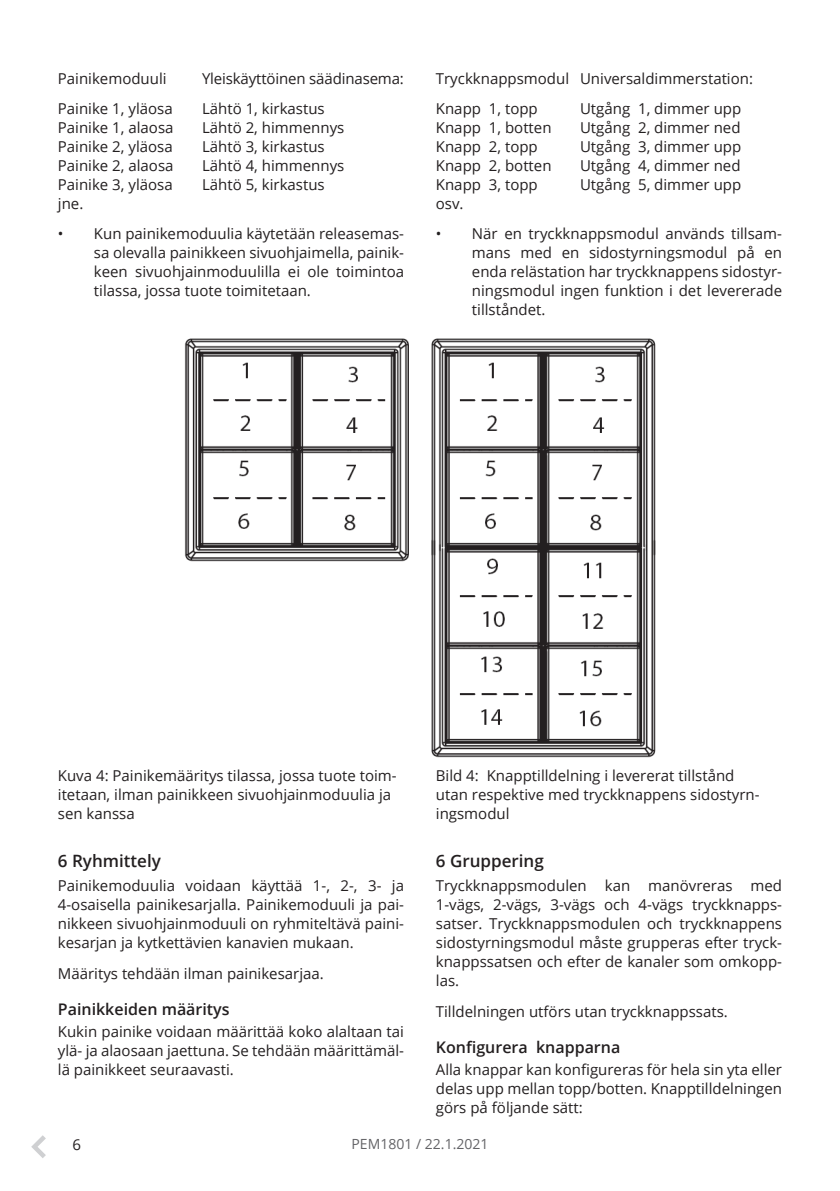
<style>
.page{position:relative;width:840px;height:1191px;background:#fff}
.page>*{position:absolute;margin:0;border:0;box-sizing:border-box;transform-origin:0 0}
.Heading_1{font:600 17px "Open Sans";color:#231f20}
.Heading_2{font:600 16px "Open Sans";color:#231f20}
.Body_text{font:15px/19px "Open Sans";color:#231f20;text-align:justify}
.Body_text_bullets{font:15px "Open Sans";color:#231f20}
.t1{font:14px "Open Sans";color:#636366}
</style>
<div class="page">
<svg style="left:31px;top:1135px;width:15px;height:23px"></svg>
<img style="left:184px;top:338px;width:472px;height:420px">
<p class="Body_text" style="left:58px;top:68px;width:110px">Painikemoduuli</p>
<p class="Body_text" style="left:202px;top:68px;width:203px">Yleiskäyttöinen säädinasema:</p>
<p class="Body_text_bullets" style="left:58px;top:98px;width:116px">Painike 1, yläosa</p>
<p class="Body_text_bullets" style="left:202px;top:98px;width:124px">Lähtö 1, kirkastus</p>
<p class="Body_text_bullets" style="left:58px;top:117px;width:117px">Painike 1, alaosa</p>
<p class="Body_text_bullets" style="left:202px;top:117px;width:144px">Lähtö 2, himmennys</p>
<p class="Body_text_bullets" style="left:58px;top:136px;width:116px">Painike 2, yläosa</p>
<p class="Body_text_bullets" style="left:202px;top:136px;width:124px">Lähtö 3, kirkastus</p>
<p class="Body_text_bullets" style="left:58px;top:155px;width:117px">Painike 2, alaosa</p>
<p class="Body_text_bullets" style="left:202px;top:155px;width:144px">Lähtö 4, himmennys</p>
<p class="Body_text_bullets" style="left:58px;top:174px;width:116px">Painike 3, yläosa</p>
<p class="Body_text_bullets" style="left:202px;top:174px;width:124px">Lähtö 5, kirkastus</p>
<p class="Body_text_bullets" style="left:58px;top:193px;width:27px">jne.</p>
<p class="Body_text" style="left:94px;top:224px;width:311px;text-indent:-36px">• Kun painikemoduulia käytetään releasemas&shy;sa olevalla painikkeen sivuohjaimella, painik&shy;keen sivuohjainmoduulilla ei ole toimintoa tilassa, jossa tuote toimitetaan.</p>
<p class="Body_text" style="left:435px;top:68px;width:318px">Tryckknappsmodul Universaldimmerstation:</p>
<p class="Body_text_bullets" style="left:435px;top:98px;width:103px">Knapp 1, topp</p>
<p class="Body_text_bullets" style="left:579px;top:98px;width:163px">Utgång 1, dimmer upp</p>
<p class="Body_text_bullets" style="left:435px;top:117px;width:117px">Knapp 1, botten</p>
<p class="Body_text_bullets" style="left:579px;top:117px;width:162px">Utgång 2, dimmer ned</p>
<p class="Body_text_bullets" style="left:435px;top:136px;width:103px">Knapp 2, topp</p>
<p class="Body_text_bullets" style="left:579px;top:136px;width:163px">Utgång 3, dimmer upp</p>
<p class="Body_text_bullets" style="left:435px;top:155px;width:117px">Knapp 2, botten</p>
<p class="Body_text_bullets" style="left:579px;top:155px;width:162px">Utgång 4, dimmer ned</p>
<p class="Body_text_bullets" style="left:435px;top:174px;width:103px">Knapp 3, topp</p>
<p class="Body_text_bullets" style="left:579px;top:174px;width:163px">Utgång 5, dimmer upp</p>
<p class="Body_text_bullets" style="left:435px;top:193px;width:29px">osv.</p>
<p class="Body_text" style="left:471px;top:224px;width:311px;text-indent:-36px">• När en tryckknappsmodul används tillsam&shy;mans med en sidostyrningsmodul på en enda relästation har tryckknappens sidostyr&shy;ningsmodul ingen funktion i det levererade tillståndet.</p>
<p class="Body_text" style="left:58px;top:765px;width:340px;text-align:left">Kuva 4: Painikemääritys tilassa, jossa tuote toim&shy;itetaan, ilman painikkeen sivuohjainmoduulia ja sen kanssa</p>
<p class="Body_text" style="left:435px;top:765px;width:325px;text-align:left">Bild 4: Knapptilldelning i levererat tillstånd utan respektive med tryckknappens sidostyrn&shy;ingsmodul</p>
<p class="Heading_1" style="left:58px;top:848px;width:104px">6 Ryhmittely</p>
<p class="Body_text" style="left:58px;top:876px;width:347px">Painikemoduulia voidaan käyttää 1-, 2-, 3- ja 4-osaisella painikesarjalla. Painikemoduuli ja pai&shy;nikkeen sivuohjainmoduuli on ryhmiteltävä paini&shy;kesarjan ja kytkettävien kanavien mukaan.</p>
<p class="Body_text" style="left:58px;top:963px;width:267px">Määritys tehdään ilman painikesarjaa.</p>
<p class="Heading_2" style="left:58px;top:998px;width:173px">Painikkeiden määritys</p>
<p class="Body_text" style="left:58px;top:1021px;width:347px">Kukin painike voidaan määrittää koko alaltaan tai ylä- ja alaosaan jaettuna. Se tehdään määrittämäl&shy;lä painikkeet seuraavasti.</p>
<p class="Heading_1" style="left:435px;top:848px;width:109px">6 Gruppering</p>
<p class="Body_text" style="left:435px;top:876px;width:347px">Tryckknappsmodulen kan manövreras med 1-vägs, 2-vägs, 3-vägs och 4-vägs tryckknapps&shy;satser. Tryckknappsmodulen och tryckknappens sidostyrningsmodul måste grupperas efter tryck&shy;knappssatsen och efter de kanaler som omkopp&shy;las.</p>
<p class="Body_text" style="left:435px;top:1001px;width:293px">Tilldelningen utförs utan tryckknappssats.</p>
<p class="Heading_2" style="left:435px;top:1036px;width:186px">Konfigurera knapparna</p>
<p class="Body_text" style="left:435px;top:1059px;width:347px">Alla knappar kan konfigureras för hela sin yta eller delas upp mellan topp/botten. Knapptilldelningen görs på följande sätt:</p>
<p class="Body_text" style="left:72px;top:1135px;width:10px">6</p>
<p class="t1" style="left:351px;top:1134px;width:138px">PEM1801 / 22.1.2021</p>
</div>
